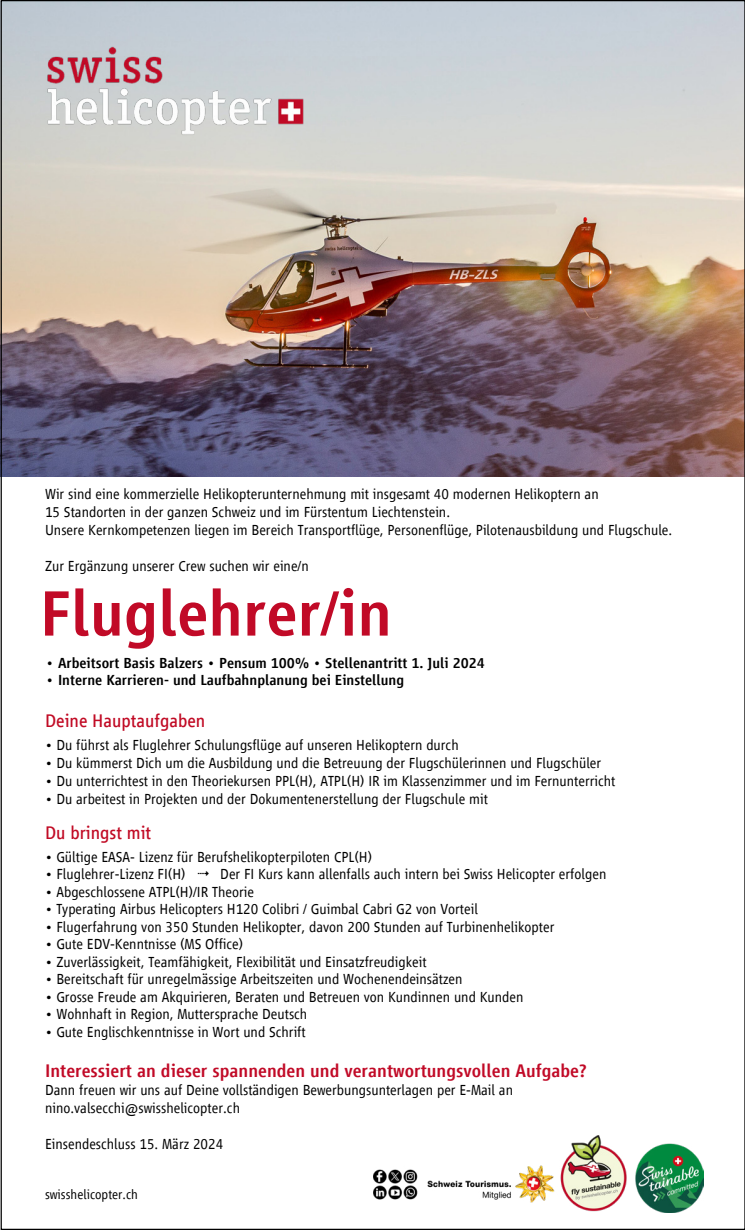
<style>
.page{position:relative;width:745px;height:1230px;background:#fff}
.page>*{position:absolute;margin:0;border:0;box-sizing:border-box;transform-origin:0 0}
.t1{font:500 66.25px "Vialog LT Com";color:#c10a27}
.t2{font:500 18.75px "Vialog LT Com";color:#c10a27}
.t3{font:18.75px "Vialog LT Com";color:#c10b25}
.t4{font:300 15px/18px "Vialog LT Com";color:#000}
.t5{font:500 15px "Vialog LT Com";color:#000}
.t6{font:300 13.75px "Vialog LT Com";color:#000}
</style>
<div class="page">
<img style="left:3px;top:2px;width:739px;height:474px">
<img style="left:29px;top:35px;width:289px;height:112px">
<img style="left:373px;top:1135px;width:329px;height:77px">
<p class="t4" style="left:45px;top:485px;width:628px">Wir sind eine kommerzielle Helikopterunternehmung mit insgesamt 40 modernen Helikoptern an<br>15 Standorten in der ganzen Schweiz und im Fürstentum Liechtenstein.<br>Unsere Kernkompetenzen liegen im Bereich Transportflüge, Personenflüge, Pilotenausbildung und Flugschule.</p>
<p class="t4" style="left:45px;top:557px;width:265px">Zur Ergänzung unserer Crew suchen wir eine/n</p>
<h1 class="t1" style="left:40px;top:577px;width:353px">Fluglehrer/in</h1>
<p class="t5" style="left:46px;top:654px;width:440px">• Arbeitsort Basis Balzers • Pensum 100% • Stellenantritt 1. Juli 2024</p>
<p class="t5" style="left:46px;top:672px;width:359px">• Interne Karrieren- und Laufbahnplanung bei Einstellung</p>
<p class="t3" style="left:45px;top:710px;width:162px">Deine Hauptaufgaben</p>
<p class="t4" style="left:45px;top:736px;width:415px">• Du führst als Fluglehrer Schulungsflüge auf unseren Helikoptern durch</p>
<p class="t4" style="left:45px;top:754px;width:557px">• Du kümmerst Dich um die Ausbildung und die Betreuung der Flugschülerinnen und Flugschüler</p>
<p class="t4" style="left:45px;top:772px;width:571px">• Du unterrichtest in den Theoriekursen PPL(H), ATPL(H) IR im Klassenzimmer und im Fernunterricht</p>
<p class="t4" style="left:45px;top:790px;width:444px">• Du arbeitest in Projekten und der Dokumentenerstellung der Flugschule mit</p>
<p class="t3" style="left:45px;top:822px;width:108px">Du bringst mit</p>
<p class="t4" style="left:45px;top:848px;width:328px">• Gültige EASA- Lizenz für Berufshelikopterpiloten CPL(H)</p>
<p class="t4" style="left:45px;top:865px;width:562px">• Fluglehrer-Lizenz FI(H) ✔ Der FI Kurs kann allenfalls auch intern bei Swiss Helicopter erfolgen</p>
<p class="t4" style="left:45px;top:883px;width:210px">• Abgeschlossene ATPL(H)/IR Theorie</p>
<p class="t4" style="left:45px;top:900px;width:434px">• Typerating Airbus Helicopters H120 Colibri / Guimbal Cabri G2 von Vorteil</p>
<p class="t4" style="left:45px;top:918px;width:510px">• Flugerfahrung von 350 Stunden Helikopter, davon 200 Stunden auf Turbinenhelikopter</p>
<p class="t4" style="left:45px;top:935px;width:199px">• Gute EDV-Kenntnisse (MS Office)</p>
<p class="t4" style="left:45px;top:953px;width:383px">• Zuverlässigkeit, Teamfähigkeit, Flexibilität und Einsatzfreudigkeit</p>
<p class="t4" style="left:45px;top:970px;width:419px">• Bereitschaft für unregelmässige Arbeitszeiten und Wochenendeinsätzen</p>
<p class="t4" style="left:45px;top:988px;width:479px">• Grosse Freude am Akquirieren, Beraten und Betreuen von Kundinnen und Kunden</p>
<p class="t4" style="left:45px;top:1005px;width:263px">• Wohnhaft in Region, Muttersprache Deutsch</p>
<p class="t4" style="left:45px;top:1023px;width:262px">• Gute Englischkenntnisse in Wort und Schrift</p>
<p class="t2" style="left:45px;top:1060px;width:542px">Interessiert an dieser spannenden und verantwortungsvollen Aufgabe?</p>
<p class="t4" style="left:45px;top:1081px;width:469px">Dann freuen wir uns auf Deine vollständigen Bewerbungsunterlagen per E-Mail an nino.valsecchi@swisshelicopter.ch</p>
<p class="t4" style="left:45px;top:1135px;width:180px">Einsendeschluss 15. März 2024</p>
<p class="t6" style="left:45px;top:1186px;width:94px">swisshelicopter.ch</p>
</div>
